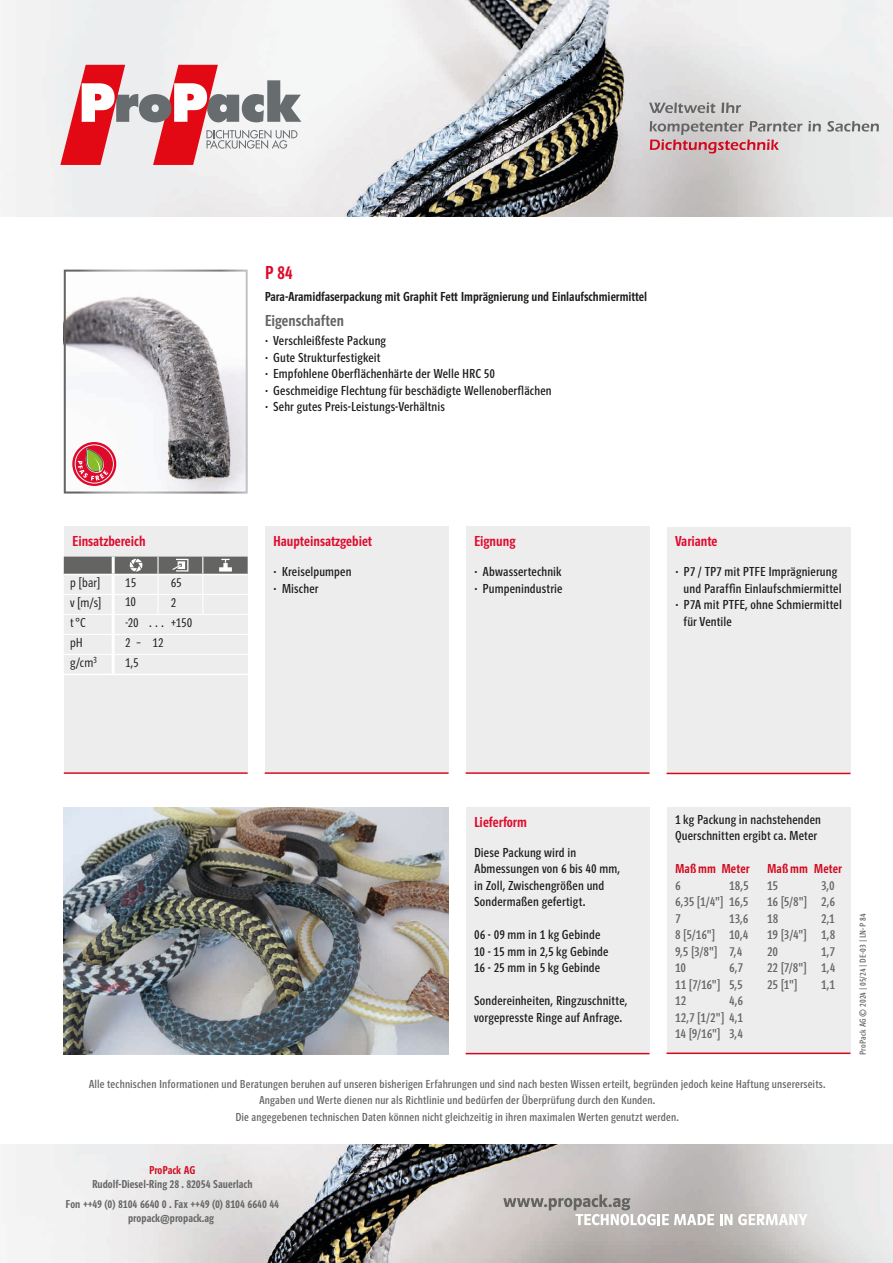
<style>
.page{position:relative;width:893px;height:1263px;background:#fff}
.page>*{position:absolute;margin:0;border:0;box-sizing:border-box;transform-origin:0 0}
.t1{font:19.5px "Polo Eng R Krftg";color:#de0a2c}
.t2{font:16.5px "Polo Eng R Krftg";letter-spacing:.005em;color:#646463}
.t3{font:15px "Polo Eng R Krftg";color:#de0a2c}
.t4{font:13.5px/16.5px "Polo Eng R Buch";letter-spacing:.01em;color:#1d1d1b}
.t5{font:13.5px/16.5px "Polo Eng R Buch";letter-spacing:.01em;color:#646463;text-align:justify}
.t6{font:13.5px "Polo Eng R Krftg";color:#1d1d1b}
.t7{font:13.5px/20px "Polo Eng R Leicht";letter-spacing:.01em;color:#1d1d1b;text-align:justify}
.t8{font:13.5px "Polo Eng R Krftg";letter-spacing:.015em;color:#d2091e}
.t9{font:12px/16.5px "Polo Eng R Buch";letter-spacing:.015em;color:#646463;text-align:center}
.t10{font:11.85px/20.5px "Polo Eng R Krftg";letter-spacing:.005em;color:#646463;text-align:center}
.t11{font:11.85px "Polo Eng R Krftg";letter-spacing:.005em;color:#d2091e}
.t12{font:9px "Polo Eng R Buch";letter-spacing:.02em;color:#646463}
.s1{font-family:"Helvetica Neue";font-weight:500}
</style>
<div class="page">
<div style="left:64px;top:527px;width:184px;height:245px;background:#ededed"></div>
<div style="left:265px;top:527px;width:184px;height:245px;background:#ededed"></div>
<div style="left:466px;top:527px;width:183px;height:245px;background:#ededed"></div>
<div style="left:466px;top:807px;width:183px;height:246px;background:#ededed"></div>
<hr style="left:64px;top:772px;width:184px;height:2px;background:#d2091e">
<hr style="left:466px;top:772px;width:183px;height:2px;background:#d2091e">
<hr style="left:466px;top:1053px;width:183px;height:1px;background:#d2091e">
<hr style="left:265px;top:772px;width:184px;height:2px;background:#d2091e">
<div style="left:666px;top:807px;width:184px;height:245px;background:#ededed"></div>
<hr style="left:666px;top:1052px;width:184px;height:2px;background:#d2091e">
<hr style="left:64px;top:674px;width:49px;height:1px;background:#fff">
<hr style="left:113px;top:674px;width:45px;height:1px;background:#fff">
<hr style="left:158px;top:674px;width:45px;height:1px;background:#fff">
<hr style="left:203px;top:674px;width:45px;height:1px;background:#fff">
<svg style="left:64px;top:557px;width:184px;height:117px"></svg>
<img style="left:0;top:0;width:893px;height:217px">
<svg style="left:60px;top:65px;width:241px;height:100px"></svg>
<svg style="left:649px;top:103px;width:66px;height:10px"></svg>
<svg style="left:721px;top:103px;width:20px;height:10px"></svg>
<svg style="left:808px;top:121px;width:13px;height:10px"></svg>
<svg style="left:827px;top:121px;width:52px;height:11px"></svg>
<svg style="left:650px;top:121px;width:152px;height:32px;background:#c7aeb0"></svg>
<img style="left:0;top:1144px;width:893px;height:119px">
<svg style="left:503px;top:1194px;width:211px;height:31px;background:#bebab9"></svg>
<svg style="left:720px;top:1214px;width:12px;height:11px"></svg>
<svg style="left:738px;top:1214px;width:70px;height:11px"></svg>
<div style="left:666px;top:527px;width:184px;height:246px;background:#ededed"></div>
<img style="left:64px;top:807px;width:385px;height:248px">
<hr style="left:666px;top:773px;width:184px;height:1px;background:#d2091e">
<img style="left:67px;top:296px;width:178px;height:194px">
<div style="left:64px;top:270px;width:184px;height:223px;border:2px solid #fff"></div>
<svg style="left:72px;top:442px;width:44px;height:44px"></svg>
<h1 class="t1" style="left:265px;top:263px;width:30px">P 84</h1>
<p class="t6" style="left:265px;top:289px;width:384px">Para-Aramidfaserpackung mit Graphit Fett Imprägnierung und Einlaufschmiermittel</p>
<p class="t2" style="left:265px;top:312px;width:81px">Eigenschaften</p>
<p class="t4" style="left:265px;top:333px;width:288px"><span class="s1">∙</span> Verschleißfeste Packung<br><span class="s1">∙</span> Gute Strukturfestigkeit<br><span class="s1">∙</span> Empfohlene Oberflächenhärte der Welle HRC 50<br><span class="s1">∙</span> Geschmeidige Flechtung für beschädigte Wellenoberflächen <span class="s1">∙</span> Sehr gutes Preis-Leistungs-Verhältnis</p>
<p class="t3" style="left:72px;top:534px;width:75px">Einsatzbereich</p>
<p class="t3" style="left:273px;top:534px;width:100px">Haupteinsatzgebiet</p>
<p class="t3" style="left:474px;top:534px;width:43px">Eignung</p>
<p class="t3" style="left:675px;top:534px;width:44px">Variante</p>
<p class="t7" style="left:70px;top:572px;width:32px">p [bar] v [m/s] t°C</p>
<p class="t7" style="left:125px;top:573px;width:12px">15</p>
<p class="t7" style="left:171px;top:573px;width:12px">65</p>
<p class="t7" style="left:125px;top:592px;width:12px">10</p>
<p class="t7" style="left:171px;top:592px;width:7px">2</p>
<p class="t7" style="left:125px;top:612px;width:15px">-20</p>
<p class="t7" style="left:147px;top:612px;width:46px">… +150</p>
<p class="t7" style="left:70px;top:632px;width:14px">pH</p>
<p class="t7" style="left:125px;top:632px;width:17px">2 –</p>
<p class="t7" style="left:70px;top:652px;width:28px">g/cm<sup>3</sup></p>
<p class="t7" style="left:125px;top:652px;width:15px">1,5</p>
<p class="t7" style="left:153px;top:632px;width:13px">12</p>
<p class="t4" style="left:273px;top:564px;width:80px"><span class="s1">∙</span> Kreiselpumpen <span class="s1">∙</span> Mischer</p>
<p class="t4" style="left:474px;top:564px;width:90px"><span class="s1">∙</span> Abwassertechnik <span class="s1">∙</span> Pumpenindustrie</p>
<p class="t4" style="left:675px;top:564px;width:164px"><span class="s1">∙</span> P7 / TP7 mit PTFE Imprägnierung</p>
<p class="t4" style="left:684px;top:580px;width:160px">und Paraffin Einlaufschmiermittel</p>
<p class="t4" style="left:675px;top:597px;width:168px"><span class="s1">∙</span> P7A mit PTFE, ohne Schmiermittel</p>
<p class="t4" style="left:684px;top:613px;width:50px">für Ventile</p>
<p class="t3" style="left:474px;top:814px;width:54px">Lieferform</p>
<p class="t4" style="left:474px;top:844px;width:147px">Diese Packung wird in<br>Abmessungen von 6 bis 40 mm, in Zoll, Zwischengrößen und<br>Sondermaßen gefertigt.</p>
<p class="t4" style="left:474px;top:927px;width:136px">06 - 09 mm in 1 kg Gebinde<br>10 - 15 mm in 2,5 kg Gebinde<br>16 - 25 mm in 5 kg Gebinde</p>
<p class="t4" style="left:474px;top:993px;width:155px">Sondereinheiten, Ringzuschnitte, vorgepresste Ringe auf Anfrage.</p>
<p class="t4" style="left:675px;top:811px;width:148px">1 kg Packung in nachstehenden<br>Querschnitten ergibt ca. Meter</p>
<p class="t8" style="left:675px;top:862px;width:76px">Maßmm Meter</p>
<p class="t8" style="left:767px;top:862px;width:76px">Maßmm Meter</p>
<p class="t5" style="left:675px;top:877px;width:75px;text-indent:54px">18,5<br>6,35 [1/4"] 16,5<br>7</p>
<p class="t5" style="left:675px;top:877px;width:7px">6</p>
<p class="t5" style="left:675px;top:910px;width:75px;text-align:left;text-indent:54px">13,6<br>8 [5/16"] 10,4<br>9,5 [3/8"] 7,4<br>10</p>
<p class="t5" style="left:675px;top:960px;width:69px;text-indent:54px">6,7<br>11 [7/16"] 5,5<br>12</p>
<p class="t5" style="left:675px;top:993px;width:69px;text-indent:54px">4,6<br>12,7 [1/2"] 4,1<br>14 [9/16"] 3,4</p>
<p class="t5" style="left:767px;top:877px;width:69px;text-indent:54px">3,0<br>16 [5/8"] 2,6<br>18</p>
<p class="t5" style="left:767px;top:877px;width:13px">15</p>
<p class="t5" style="left:767px;top:910px;width:70px;text-indent:54px">2,1<br>19 [3/4"] 1,8<br>20</p>
<p class="t5" style="left:767px;top:943px;width:70px;text-indent:54px">1,7<br>22 [7/8"] 1,4<br>25 [1"]</p>
<p class="t5" style="left:821px;top:976px;width:15px">1,1</p>
<p class="t9" style="left:89px;top:1076px;width:738px">Alle technischen Informationen und Beratungen beruhen auf unseren bisherigen Erfahrungen und sind nach besten Wissen erteilt, begründen jedoch keine Haftung unsererseits.<br>Angaben und Werte dienen nur als Richtlinie und bedürfen der Überprüfung durch den Kunden.<br>Die angegebenen technischen Daten können nicht gleichzeitig in ihren maximalen Werten genutzt werden.</p>
<p class="t11" style="left:149px;top:1163px;width:48px">ProPack AG</p>
<p class="t10" style="left:66px;top:1174px;width:215px">Rudolf-Diesel-Ring 28 . 82054 Sauerlach<br>Fon ++49 (0) 8104 6640 0 . Fax ++49 (0) 8104 6640 44</p>
<p class="t10" style="left:128px;top:1208px;width:87px">propack@propack.ag</p>
<p class="t12" style="left:858px;top:1055px;width:143px;rotate:-90deg">ProPack AG © 2024 | 05/24 | DE-03 | LN-P 84</p>
</div>
